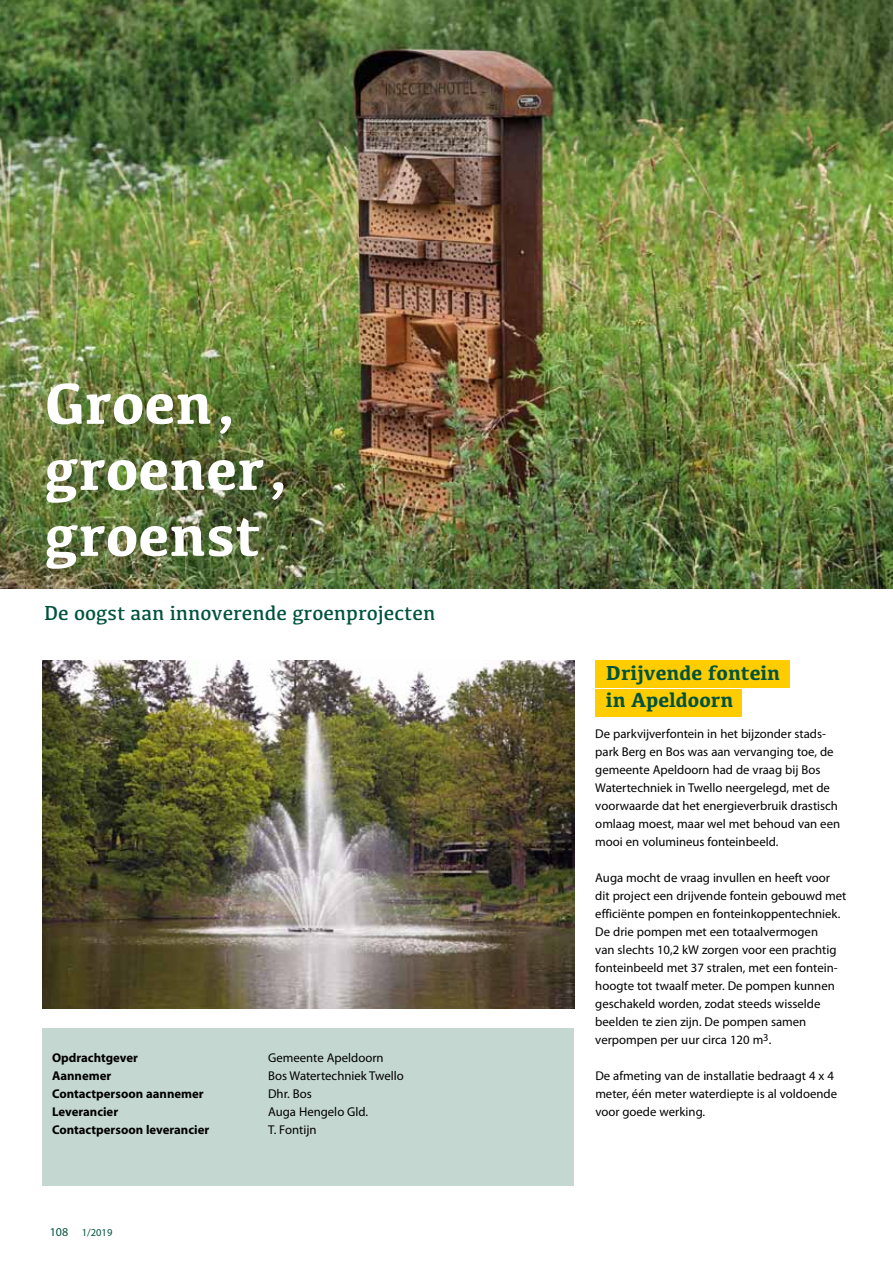
<style>
.page{position:relative;width:893px;height:1263px;background:#fff}
.page>*{position:absolute;margin:0;border:0;box-sizing:border-box;transform-origin:0 0}
.t1{font:700 60px/66px "Kefa";color:#fff}
.t2{font:21px "Kefa";color:#00533d}
.t3{font:700 21px/27px "Kefa";color:#00533d}
.t4{font:12.75px/18px "Myriad Pro";color:#000}
.t5{font:700 12.75px "Myriad Pro";color:#000}
.t6{font:10.5px "Myriad Pro";color:#00533d}
.s1{font-size:12px}
</style>
<div class="page">
<div style="left:43px;top:1028px;width:531px;height:157px;background:#c4d7d1"></div>
<img style="left:0;top:0;width:893px;height:589px">
<div style="left:595px;top:660px;width:195px;height:27px;background:#fc0"></div>
<div style="left:595px;top:689px;width:147px;height:27px;background:#fc0"></div>
<img style="left:43px;top:660px;width:531px;height:349px">
<h1 class="t1" style="left:44px;top:367px;width:249px">Groen, groener, groenst</h1>
<h2 class="t2" style="left:44px;top:600px;width:393px">De oogst aan innoverende groenprojecten</h2>
<p class="t5" style="left:52px;top:1049px;width:87px">Opdrachtgever</p>
<p class="t4" style="left:268px;top:1049px;width:117px">Gemeente Apeldoorn</p>
<p class="t5" style="left:52px;top:1067px;width:61px">Aannemer</p>
<p class="t4" style="left:268px;top:1067px;width:137px">Bos Watertechniek Twello</p>
<p class="t5" style="left:52px;top:1085px;width:153px">Contactpersoon aannemer</p>
<p class="t4" style="left:268px;top:1085px;width:45px">Dhr. Bos</p>
<p class="t5" style="left:52px;top:1103px;width:68px">Leverancier</p>
<p class="t4" style="left:268px;top:1103px;width:102px">Auga Hengelo Gld.</p>
<p class="t5" style="left:52px;top:1121px;width:159px">Contactpersoon leverancier</p>
<p class="t4" style="left:268px;top:1121px;width:50px">T. Fontijn</p>
<p class="t6" style="left:50px;top:1226px;width:64px"><span class="s1">108</span> 1/2019</p>
<h2 class="t3" style="left:606px;top:659px;width:176px">Drijvende fontein in Apeldoorn</h2>
<p class="t4" style="left:595px;top:725px;width:246px">De parkvijverfontein in het bijzonder stads&shy;park Berg en Bos was aan vervanging toe, de gemeente Apeldoorn had de vraag bij Bos Watertechniek in Twello neergelegd, met de voorwaarde dat het energieverbruik drastisch omlaag moest, maar wel met behoud van een mooi en volumineus fonteinbeeld.</p>
<p class="t4" style="left:595px;top:869px;width:253px">Auga mocht de vraag invullen en heeft voor dit project een drijvende fontein gebouwd met efficiënte pompen en fonteinkoppentechniek.<br>De drie pompen met een totaalvermogen<br>van slechts 10,2 kW zorgen voor een prachtig fonteinbeeld met 37 stralen, met een fontein&shy;hoogte tot twaalf meter. De pompen kunnen geschakeld worden, zodat steeds wisselde beelden te zien zijn. De pompen samen verpompen per uur circa 120 m<sup>3</sup>.</p>
<p class="t4" style="left:595px;top:1067px;width:243px">De afmeting van de installatie bedraagt 4 x 4 meter, één meter waterdiepte is al voldoende voor goede werking.</p>
</div>
